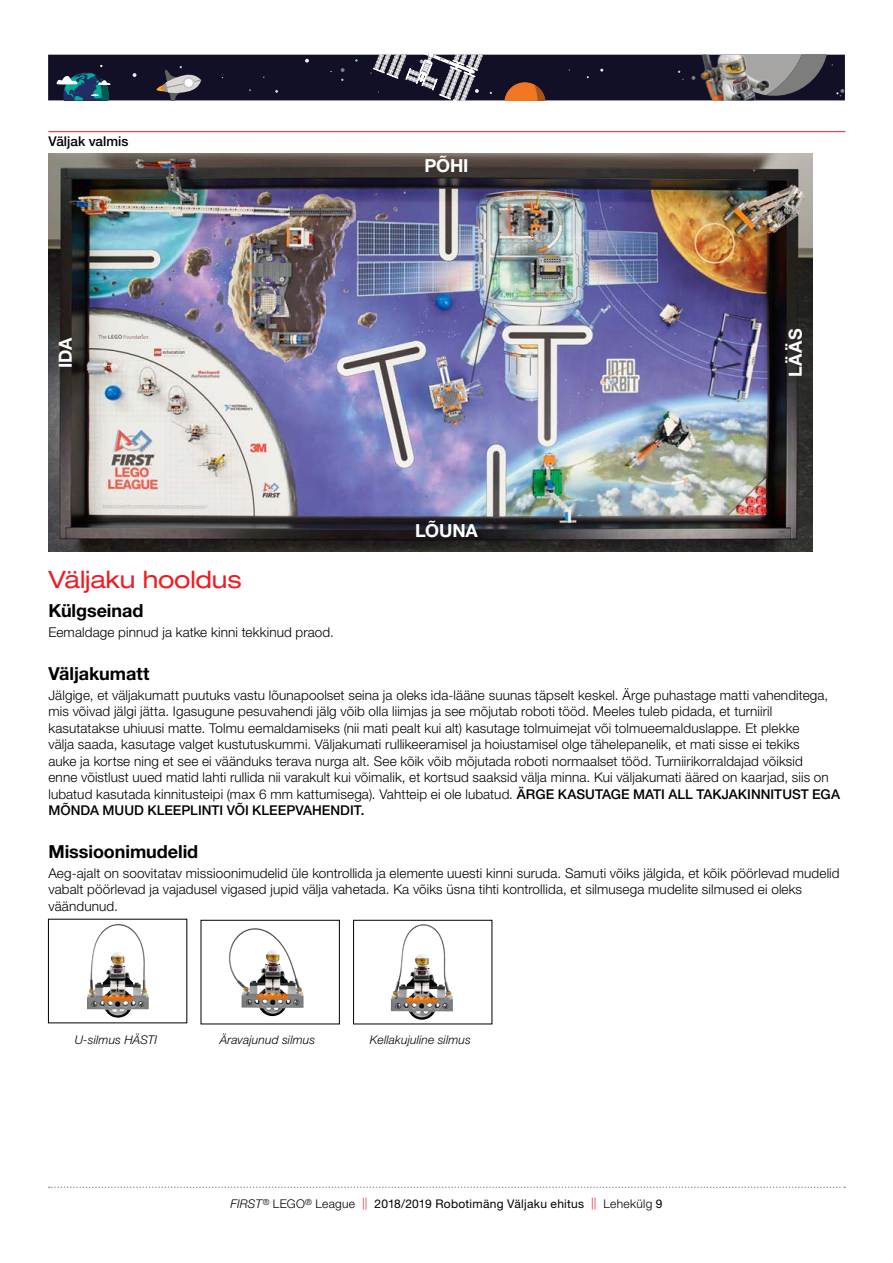
<style>
.page{position:relative;width:893px;height:1263px;background:#fff}
.page>*{position:absolute;margin:0;border:0;box-sizing:border-box;transform-origin:0 0}
.t1{font:expanded 24px "Helvetica Neue";letter-spacing:-.01em;color:#ed1d24}
.t2{font:700 18px "Helvetica Neue";letter-spacing:-.005em;color:#000}
.t3{font:700 18px "Helvetica Neue";letter-spacing:-.005em;color:#fff}
.t4{font:300 13.5px/16.5px "Helvetica Neue";letter-spacing:.01em;color:#000}
.t5{font:500 13.5px "Helvetica Neue";color:#000}
.t6{font:12px "Helvetica Neue";letter-spacing:.02em;color:#000}
.t7{font:italic 300 12px "Helvetica Neue";letter-spacing:.015em;color:#000}
.s1{font-weight:500}
.s2{font-weight:300;font-style:italic}
.s3{font-weight:300}
.s4{font-weight:300;color:#ed1d24}
</style>
<div class="page">
<svg style="left:49px;top:1186px;width:796px;height:2px"></svg>
<svg style="left:48px;top:54px;width:797px;height:47px;background:#302e40"></svg>
<img style="left:665px;top:55px;width:132px;height:45px">
<hr style="left:48px;top:131px;width:797px;height:1px;background:#ed1d24">
<img style="left:87px;top:924px;width:62px;height:94px">
<img style="left:229px;top:928px;width:75px;height:88px">
<div style="left:201px;top:920px;width:139px;height:104px;border:1px solid #000"></div>
<img style="left:391px;top:924px;width:62px;height:96px">
<div style="left:353px;top:920px;width:139px;height:104px;border:1px solid #000"></div>
<img style="left:48px;top:153px;width:764px;height:399px">
<p class="t5" style="left:48px;top:133px;width:82px">Väljak valmis</p>
<h2 class="t3" style="left:424px;top:155px;width:46px">PÕHI</h2>
<h2 class="t3" style="left:54px;top:368px;width:32px;rotate:-90deg">IDA</h2>
<h2 class="t3" style="left:784px;top:377px;width:49px;rotate:-90deg">LÄÄS</h2>
<h2 class="t3" style="left:415px;top:519px;width:64px">LÕUNA</h2>
<h1 class="t1" style="left:48px;top:565px;width:195px">Väljaku hooldus</h1>
<h2 class="t2" style="left:48px;top:600px;width:96px">Külgseinad</h2>
<p class="t4" style="left:48px;top:624px;width:287px">Eemaldage pinnud ja katke kinni tekkinud praod.</p>
<h2 class="t2" style="left:48px;top:662px;width:102px">Väljakumatt</h2>
<p class="t4" style="left:48px;top:686px;width:793px">Jälgige, et väljakumatt puutuks vastu lõunapoolset seina ja oleks ida-lääne suunas täpselt keskel. Ärge puhastage matti vahenditega, mis võivad jälgi jätta. Igasugune pesuvahendi jälg võib olla liimjas ja see mõjutab roboti tööd. Meeles tuleb pidada, et turniiril kasutatakse uhiuusi matte. Tolmu eemaldamiseks (nii mati pealt kui alt) kasutage tolmuimejat või tolmueemalduslappe. Et plekke<br>välja saada, kasutage valget kustutuskummi. Väljakumati rullikeeramisel ja hoiustamisel olge tähelepanelik, et mati sisse ei tekiks<br>auke ja kortse ning et see ei väänduks terava nurga alt. See kõik võib mõjutada roboti normaalset tööd. Turniirikorraldajad võiksid<br>enne võistlust uued matid lahti rullida nii varakult kui võimalik, et kortsud saaksid välja minna. Kui väljakumati ääred on kaarjad, siis on lubatud kasutada kinnitusteipi (max 6 mm kattumisega). Vahtteip ei ole lubatud. <span class="s1">ÄRGE KASUTAGE MATI ALL TAKJAKINNITUST EGA MÕNDA MUUD KLEEPLINTI VÕI KLEEPVAHENDIT.</span></p>
<h2 class="t2" style="left:48px;top:840px;width:151px">Missioonimudelid</h2>
<p class="t4" style="left:48px;top:864px;width:793px">Aeg-ajalt on soovitatav missioonimudelid üle kontrollida ja elemente uuesti kinni suruda. Samuti võiks jälgida, et kõik pöörlevad mudelid vabalt pöörlevad ja vajadusel vigased jupid välja vahetada. Ka võiks üsna tihti kontrollida, et silmusega mudelite silmused ei oleks väändunud.</p>
<p class="t7" style="left:75px;top:1033px;width:84px">U-silmus HÄSTI</p>
<p class="t7" style="left:220px;top:1033px;width:97px">Äravajunud silmus</p>
<p class="t7" style="left:370px;top:1033px;width:102px">Kellakujuline silmus</p>
<p class="t6" style="left:230px;top:1197px;width:434px"><span class="s2">FIRST</span><sup>®</sup> <span class="s3">LEGO</span><sup>®</sup> <span class="s3">League</span> <span class="s4">||</span> 2018/2019 Robotimäng Väljaku ehitus <span class="s4">||</span> <span class="s3">Lehekülg</span> 9</p>
</div>
